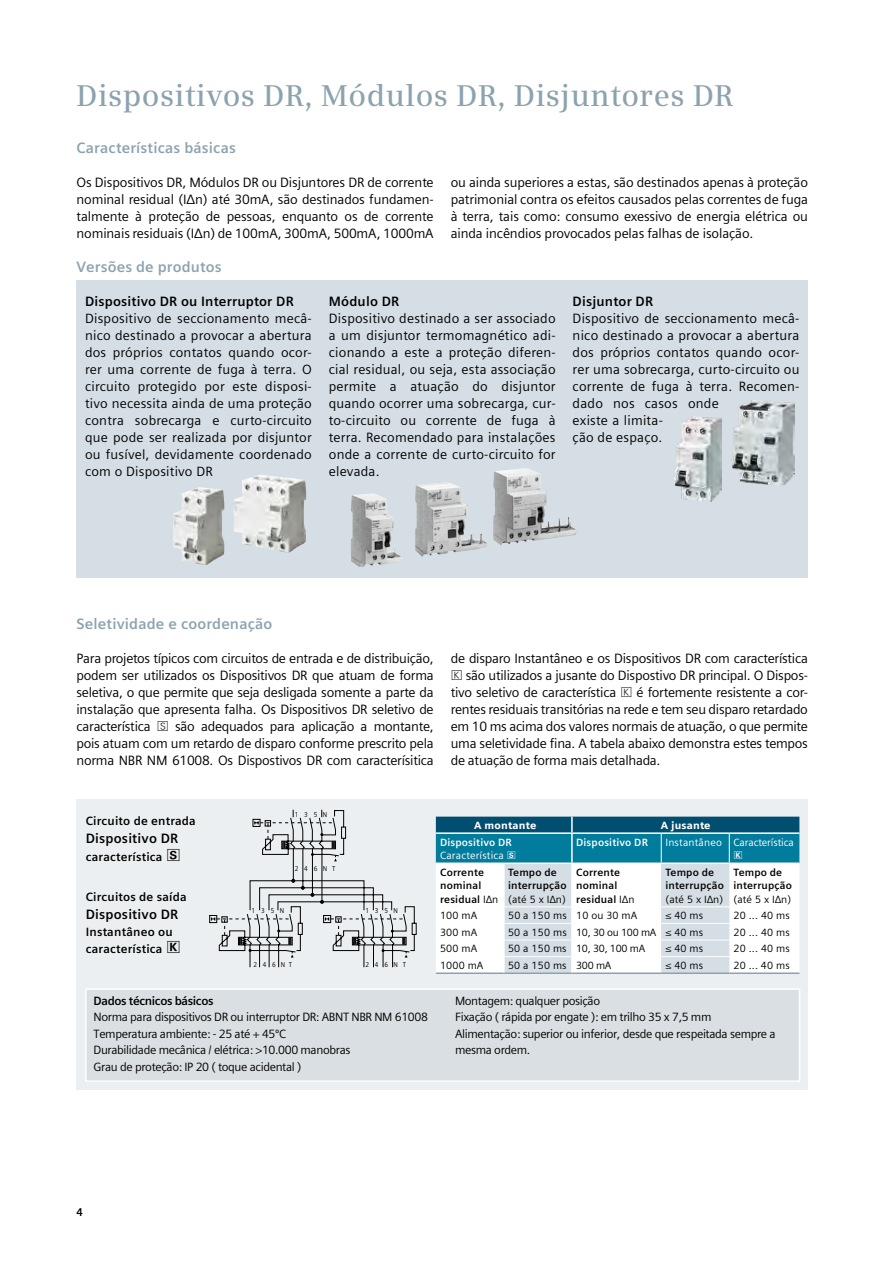
<style>
.page{position:relative;width:893px;height:1263px;background:#fff}
.page>*{position:absolute;margin:0;border:0;box-sizing:border-box;transform-origin:0 0}
.t1{font:600 30px "Siemens Serif";letter-spacing:.015em;color:#8ca3af}
.t2{font:700 15px "Siemens Sans";letter-spacing:.01em;color:#8ca3af}
.t3{font:13.5px/17px "Siemens Sans";color:#000;text-align:justify}
.t4{font:700 13.5px "Siemens Sans";letter-spacing:.015em;color:#000}
.t5{font:13.35px/17px "Siemens Sans";letter-spacing:.015em;color:#000;text-align:justify}
.t6{font:12px/16.5px "Siemens Sans";letter-spacing:-.03em;color:#000}
.t7{font:700 12px "Siemens Sans";letter-spacing:.015em;color:#000}
.t8{font:700 12px "Siemens Sans";letter-spacing:-.03em;color:#000}
.t9{font:700 11.25px "Siemens Sans";color:#000}
.t10{font:10.5px "Siemens Sans";letter-spacing:.015em;color:#000}
.t11{font:700 10.5px/13.5px "Siemens Sans";letter-spacing:.015em;color:#000}
.t12{font:10.5px/13.5px "Siemens Sans";letter-spacing:.015em;color:#fff}
.t13{font:10.5px "Siemens Sans";letter-spacing:-.005em;color:#fff}
.t14{font:10.5px "Siemens Sans";letter-spacing:-.005em;color:#000}
.t15{font:10.5px "Siemens Sans";letter-spacing:-.02em;color:#000}
.t16{font:900 10.5px "Siemens Sans";letter-spacing:.015em;color:#fff}
.t17{font:700 10.5px "Siemens Sans";letter-spacing:.015em;color:#fff}
.t18{font:700 10.5px "Quadrad";color:#fff}
.t19{font:7.05px "Siemens Sans";color:#000;scale:.9 1}
.s1{font-family:"Quadrado"}
.s2{font-family:"Quadrad";font-size:16.5px}
.s3{font-weight:700}
.s4{font-family:"Quadrad";font-weight:700}
.s5{font-weight:400}
</style>
<div class="page">
<div style="left:77px;top:799px;width:731px;height:291px;background:#eceff1"></div>
<svg style="left:209px;top:809px;width:208px;height:159px"></svg>
<div style="left:85px;top:988px;width:715px;height:94px;background:#dadfe3;border:2px solid #fff"></div>
<hr style="left:436px;top:972px;width:68px;height:2px;background:#8ca3af">
<hr style="left:504px;top:972px;width:68px;height:2px;background:#8ca3af">
<hr style="left:572px;top:972px;width:89px;height:2px;background:#8ca3af">
<hr style="left:661px;top:972px;width:68px;height:2px;background:#8ca3af">
<hr style="left:729px;top:972px;width:70px;height:2px;background:#8ca3af">
<svg style="left:436px;top:817px;width:363px;height:156px;background:#adcdd8"></svg>
<div style="left:77px;top:280px;width:731px;height:298px;background:#d5dee4"></div>
<img style="left:674px;top:416px;width:48px;height:86px">
<img style="left:732px;top:400px;width:63px;height:85px">
<img style="left:351px;top:493px;width:51px;height:74px">
<img style="left:415px;top:482px;width:73px;height:75px">
<img style="left:493px;top:468px;width:84px;height:78px">
<img style="left:173px;top:487px;width:51px;height:78px">
<img style="left:234px;top:475px;width:72px;height:78px">
<h1 class="t1" style="left:77px;top:78px;width:658px">Dispositivos DR, Módulos DR, Disjuntores DR</h1>
<p class="t2" style="left:77px;top:139px;width:161px">Características básicas</p>
<p class="t3" style="left:77px;top:174px;width:359px">Os Dispositivos DR, Módulos DR ou Disjuntores DR de corrente nominal residual (IΔn) até 30mA, são destinados fundamen&shy;talmente à proteção de pessoas, enquanto os de corrente nominais residuais (IΔn) de 100mA, 300mA, 500mA, 1000mA</p>
<p class="t3" style="left:451px;top:174px;width:359px">ou ainda superiores a estas, são destinados apenas à proteção patrimonial contra os efeitos causados pelas correntes de fuga à terra, tais como: consumo exessivo de energia elétrica ou ainda incêndios provocados pelas falhas de isolação.</p>
<p class="t2" style="left:77px;top:258px;width:147px">Versões de produtos</p>
<p class="t4" style="left:85px;top:294px;width:210px">Dispositivo DR ou Interruptor DR</p>
<p class="t5" style="left:85px;top:310px;width:228px">Dispositivo de seccionamento mecâ&shy;nico destinado a provocar a abertura dos próprios contatos quando ocor&shy;rer uma corrente de fuga à terra. O circuito protegido por este disposi&shy;tivo necessita ainda de uma proteção contra sobrecarga e curto-circuito que pode ser realizada por disjuntor ou fusível, devidamente coordenado com o Dispositivo DR</p>
<p class="t4" style="left:329px;top:294px;width:72px">Módulo DR</p>
<p class="t3" style="left:329px;top:310px;width:228px">Dispositivo destinado a ser associado a um disjuntor termomagnético adi&shy;cionando a este a proteção diferen&shy;cial residual, ou seja, esta associação permite a atuação do disjuntor quando ocorrer uma sobrecarga, cur&shy;to-circuito ou corrente de fuga à terra. Recomendado para instalações onde a corrente de curto-circuito for elevada.</p>
<p class="t4" style="left:573px;top:294px;width:82px">Disjuntor DR</p>
<p class="t3" style="left:573px;top:310px;width:228px;text-align:left">Dispositivo de seccionamento mecâ&shy;nico destinado a provocar a abertura dos próprios contatos quando ocor&shy;rer uma sobrecarga, curto-circuito ou corrente de fuga à terra. Recomen&shy;dado nos casos onde<br>existe a limita-<br>ção de espaço.</p>
<p class="t2" style="left:77px;top:616px;width:197px">Seletividade e coordenação</p>
<p class="t3" style="left:77px;top:650px;width:359px">Para projetos típicos com circuitos de entrada e de distribuição, podem ser utilizados os Dispositivos DR que atuam de forma seletiva, o que permite que seja desligada somente a parte da instalação que apresenta falha. Os Dispositivos DR seletivo de característica <span class="s1">S</span> são adequados para aplicação a montante, pois atuam com um retardo de disparo conforme prescrito pela norma NBR NM 61008. Os Dispostivos DR com caracterísitica</p>
<p class="t3" style="left:451px;top:650px;width:359px">de disparo Instantâneo e os Dispositivos DR com característica <span class="s1">K</span> são utilizados a jusante do Dispostivo DR principal. O Dispos&shy;tivo seletivo de característica <span class="s1">K</span> é fortemente resistente a cor&shy;rentes residuais transitórias na rede e tem seu disparo retardado em 10 ms acima dos valores normais de atuação, o que permite uma seletividade fina. A tabela abaixo demonstra estes tempos de atuação de forma mais detalhada.</p>
<p class="t7" style="left:86px;top:814px;width:112px">Circuito de entrada</p>
<p class="t4" style="left:86px;top:831px;width:94px">Dispositivo DR</p>
<p class="t7" style="left:86px;top:850px;width:97px">característica <span class="s2">S</span></p>
<p class="t7" style="left:86px;top:890px;width:102px">Circuitos de saída</p>
<p class="t4" style="left:86px;top:907px;width:94px">Dispositivo DR</p>
<p class="t7" style="left:86px;top:925px;width:88px">Instantâneo ou</p>
<p class="t7" style="left:86px;top:942px;width:97px">característica <span class="s2">K</span></p>
<p class="t19" style="left:304px;top:810px;width:6px">3</p>
<p class="t19" style="left:295px;top:810px;width:6px">1</p>
<p class="t19" style="left:323px;top:810px;width:6px">N</p>
<p class="t19" style="left:314px;top:810px;width:6px">5</p>
<p class="t19" style="left:295px;top:864px;width:6px">2</p>
<p class="t19" style="left:323px;top:864px;width:15px">N T</p>
<p class="t19" style="left:314px;top:864px;width:6px">6</p>
<p class="t19" style="left:304px;top:864px;width:6px">4</p>
<p class="t19" style="left:251px;top:906px;width:16px">1 3</p>
<p class="t19" style="left:280px;top:906px;width:6px">N</p>
<p class="t19" style="left:271px;top:906px;width:6px">5</p>
<p class="t19" style="left:253px;top:960px;width:6px">2</p>
<p class="t19" style="left:281px;top:960px;width:6px">N</p>
<p class="t19" style="left:263px;top:960px;width:16px">4 6</p>
<p class="t19" style="left:289px;top:960px;width:5px">T</p>
<p class="t19" style="left:375px;top:906px;width:6px">3</p>
<p class="t19" style="left:365px;top:906px;width:6px">1</p>
<p class="t19" style="left:393px;top:906px;width:6px">N</p>
<p class="t19" style="left:384px;top:906px;width:6px">5</p>
<p class="t19" style="left:365px;top:960px;width:6px">2</p>
<p class="t19" style="left:393px;top:960px;width:15px">N T</p>
<p class="t19" style="left:384px;top:960px;width:6px">6</p>
<p class="t19" style="left:375px;top:960px;width:6px">4</p>
<p class="t8" style="left:94px;top:994px;width:122px">Dados técnicos básicos</p>
<p class="t6" style="left:94px;top:1009px;width:336px">Norma para dispositivos DR ou interruptor DR: ABNT NBR NM 61008<br>Temperatura ambiente: - 25 até + 45ºC<br>Durabilidade mecânica / elétrica: &gt;10.000 manobras<br>Grau de proteção: IP 20 ( toque acidental )</p>
<p class="t16" style="left:474px;top:819px;width:64px">A montante</p>
<p class="t16" style="left:661px;top:819px;width:51px">A jusante</p>
<p class="t12" style="left:440px;top:835px;width:78px"><span class="s3">Dispositivo DR<br></span>Característica <span class="s4">S</span></p>
<p class="t17" style="left:576px;top:836px;width:73px">Dispositivo DR</p>
<p class="t13" style="left:665px;top:836px;width:130px">Instantâneo Característica</p>
<p class="t18" style="left:733px;top:851px;width:11px">K</p>
<p class="t11" style="left:440px;top:865px;width:60px">Corrente nominal residual <span class="s5">I∆n</span></p>
<p class="t11" style="left:508px;top:865px;width:60px">Tempo de interrupção</p>
<p class="t10" style="left:508px;top:893px;width:59px">(até 5 x I∆n)</p>
<p class="t11" style="left:576px;top:865px;width:60px">Corrente nominal residual <span class="s5">I∆n</span></p>
<p class="t11" style="left:665px;top:865px;width:60px">Tempo de interrupção</p>
<p class="t10" style="left:665px;top:893px;width:59px">(até 5 x I∆n)</p>
<p class="t11" style="left:733px;top:865px;width:60px">Tempo de interrupção</p>
<p class="t10" style="left:733px;top:893px;width:59px">(até 5 x I∆n)</p>
<p class="t10" style="left:440px;top:910px;width:39px">100 mA</p>
<p class="t10" style="left:508px;top:910px;width:131px">50 a 150 ms 10 ou 30 mA</p>
<p class="t10" style="left:665px;top:910px;width:39px">≤ 40 ms</p>
<p class="t10" style="left:733px;top:910px;width:58px">20 ... 40 ms</p>
<p class="t10" style="left:440px;top:926px;width:39px">300 mA</p>
<p class="t14" style="left:508px;top:926px;width:197px">50 a 150 ms 10, 30 ou 100 mA ≤ 40 ms</p>
<p class="t10" style="left:733px;top:926px;width:58px">20 ... 40 ms</p>
<p class="t10" style="left:440px;top:943px;width:39px">500 mA</p>
<p class="t15" style="left:508px;top:943px;width:139px">50 a 150 ms 10, 30, 100 mA</p>
<p class="t10" style="left:665px;top:943px;width:39px">≤ 40 ms</p>
<p class="t10" style="left:733px;top:943px;width:58px">20 ... 40 ms</p>
<p class="t10" style="left:440px;top:959px;width:45px">1000 mA</p>
<p class="t10" style="left:508px;top:959px;width:105px">50 a 150 ms 300 mA</p>
<p class="t10" style="left:665px;top:959px;width:39px">≤ 40 ms</p>
<p class="t10" style="left:733px;top:959px;width:58px">20 ... 40 ms</p>
<p class="t6" style="left:455px;top:992px;width:322px">Montagem: qualquer posição<br>Fixação ( rápida por engate ): em trilho 35 x 7,5 mm Alimentação: superior ou inferior, desde que respeitada sempre a mesma ordem.</p>
<p class="t9" style="left:77px;top:1205px;width:8px">4</p>
</div>
